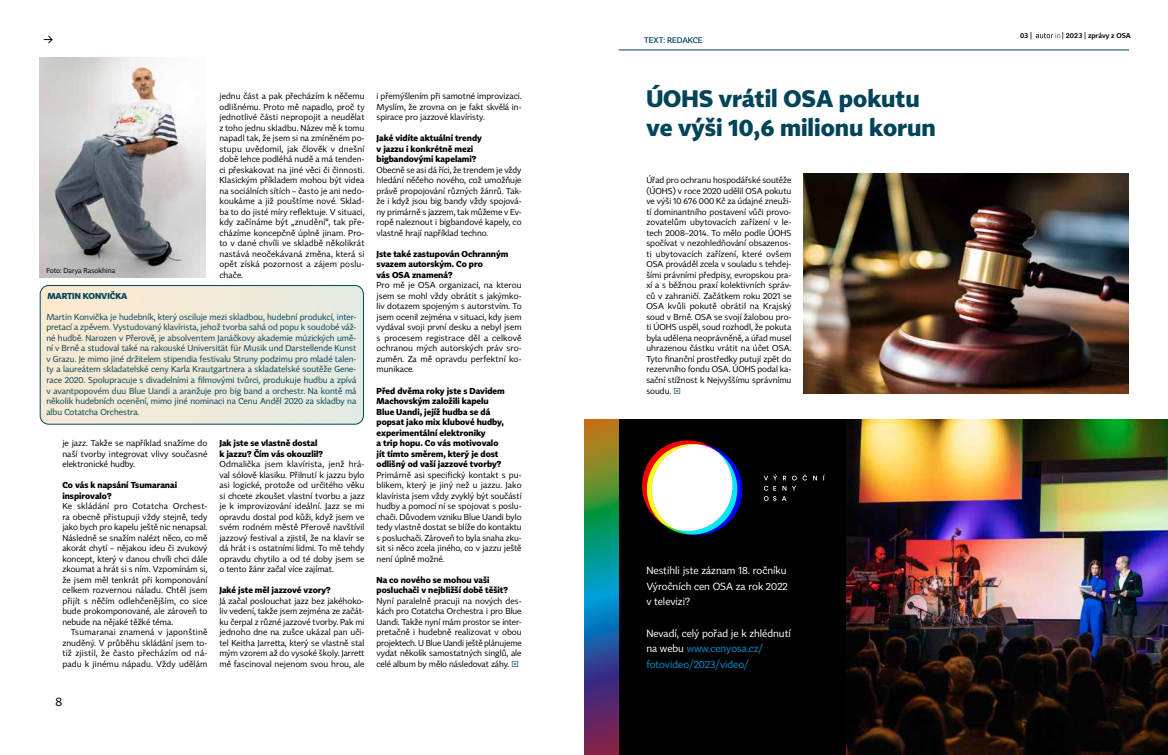
<style>
.page{position:relative;width:1168px;height:755px;background:#fff}
.page>*{position:absolute;margin:0;border:0;box-sizing:border-box;transform-origin:0 0}
.t1{font:700 23.5px/28.6px "Tabac Sans";color:#004459}
.t2{font:12.5px "Tabac Sans";color:#000}
.t3{font:12px "Tabac Sans";color:#000}
.t4{font:10.2px/15.7px "Tabac Sans";color:#008fcf}
.t5{font:10.2px/15.7px "Tabac Sans";color:#fff}
.t6{font:8.5px/10.5px "Tabac Sans";color:#000;text-align:justify}
.t7{font:8.5px/10.5px "Tabac Sans";color:#004459;text-align:justify}
.t8{font:700 8.5px/10.5px "Tabac Sans";color:#000}
.t9{font:700 8.5px "Tabac Sans";color:#004459}
.t10{font:500 8px "Tabac Sans";color:#004459}
.t11{font:7px "Tabac Sans";color:#000}
.t12{font:600 7px "Tabac Sans";color:#000}
.s1{color:#004459}
.s2{color:#fff}
</style>
<div class="page">
<img style="left:40px;top:57px;width:166px;height:221px">
<svg style="left:40px;top:285px;width:323px;height:139px;background:#efead8"></svg>
<div style="left:40px;top:285px;width:324px;height:139px;border:1px solid #004459;border-radius:9px"></div>
<hr style="left:619px;top:49px;width:510px;height:1px;background:#004459">
<img style="left:804px;top:173px;width:324px;height:220px">
<svg style="left:584px;top:419px;width:35px;height:335px;background:#3d6d70"></svg>
<img style="left:846px;top:419px;width:322px;height:335px">
<div style="left:619px;top:419px;width:227px;height:335px;background:#000"></div>
<svg style="left:813px;top:475px;width:4px;height:5px"></svg>
<svg style="left:823px;top:474px;width:2px;height:6px"></svg>
<svg style="left:792px;top:474px;width:15px;height:16px"></svg>
<svg style="left:764px;top:474px;width:22px;height:26px"></svg>
<svg style="left:642px;top:440px;width:100px;height:94px"></svg>
<svg style="left:1036px;top:33px;width:24px;height:5px"></svg>
<h2 class="t2" style="left:43px;top:32px;width:11px">→</h2>
<p class="t11" style="left:46px;top:266px;width:70px">Foto: Darya Rasokhina</p>
<p class="t6" style="left:219px;top:91px;width:147px">jednu část a pak přecházím k něčemu odlišnému. Proto mě napadlo, proč ty jednotlivé části nepropojit a neudělat z toho jednu skladbu. Název mě k tomu napadl tak, že jsem si na zmíněném po&shy;stupu uvědomil, jak člověk v dnešní době lehce podléhá nudě a má tenden&shy;ci přeskakovat na jiné věci či činnosti.<br>Klasickým příkladem mohou být videa na sociálních sítích – často je ani nedo&shy;koukáme a již pouštíme nové. Sklad&shy;ba to do jisté míry reflektuje. V situaci, kdy začínáme být „znudění“, tak pře&shy;cházíme koncepčně úplně jinam. Pro&shy;to v dané chvíli ve skladbě několikrát nastává neočekávaná změna, která si opět získá pozornost a zájem poslu&shy;chače.</p>
<p class="t9" style="left:47px;top:290px;width:82px">MARTIN KONVIČKA</p>
<p class="t7" style="left:46px;top:311px;width:312px">Martin Konvička je hudebník, který osciluje mezi skladbou, hudební produkcí, inter&shy;pretací a zpěvem. Vystudovaný klavírista, jehož tvorba sahá od popu k soudobé váž&shy;né hudbě. Narozen v Přerově, je absolventem Janáčkovy akademie múzických umě&shy;ní v Brně a studoval také na rakouské Universität für Musik und Darstellende Kunst v Grazu. Je mimo jiné držitelem stipendia festivalu Struny podzimu pro mladé talen&shy;ty a laureátem skladatelské ceny Karla Krautgartnera a skladatelské soutěže Gene&shy;race 2020. Spolupracuje s divadelními a filmovými tvůrci, produkuje hudbu a zpívá v avantpopovém duu Blue Uandi a aranžuje pro big band a orchestr. Na kontě má několik hudebních ocenění, mimo jiné nominaci na Cenu Anděl 2020 za skladby na albu Cotatcha Orchestra.</p>
<p class="t6" style="left:62px;top:437px;width:147px">je jazz. Takže se například snažíme do naší tvorby integrovat vlivy současné elektronické hudby.</p>
<p class="t8" style="left:62px;top:479px;width:116px">Co vás k napsání Tsumaranai inspirovalo?</p>
<p class="t6" style="left:62px;top:500px;width:147px">Ke skládání pro Cotatcha Orchest&shy;ra obecně přistupuji vždy stejně, tedy jako bych pro kapelu ještě nic nenapsal.<br>Následně se snažím nalézt něco, co mě akorát chytí – nějakou ideu či zvukový koncept, který v danou chvíli chci dále zkoumat a hrát si s ním. Vzpomínám si, že jsem měl tenkrát při komponování celkem rozvernou náladu. Chtěl jsem přijít s něčím odlehčenějším, co sice bude prokomponované, ale zároveň to nebude na nějaké těžké téma.</p>
<p class="t6" style="left:62px;top:626px;width:147px;text-indent:9px">Tsumaranai znamená v japonštině znuděný. V průběhu skládání jsem to&shy;tiž zjistil, že často přecházím od ná&shy;padu k jinému nápadu. Vždy udělám</p>
<h3 class="t3" style="left:56px;top:693px;width:8px">8</h3>
<p class="t8" style="left:219px;top:437px;width:105px">Jak jste se vlastně dostal k jazzu? Čím vás okouzlil?</p>
<p class="t6" style="left:219px;top:458px;width:147px">Odmalička jsem klavírista, jenž hrá&shy;val sólově klasiku. Přilnutí k jazzu bylo asi logické, protože od určitého věku si chcete zkoušet vlastní tvorbu a jazz je k improvizování ideální. Jazz se mi opravdu dostal pod kůži, když jsem ve svém rodném městě Přerově navštívil jazzový festival a zjistil, že na klavír se dá hrát i s ostatními lidmi. To mě tehdy opravdu chytilo a od té doby jsem se o tento žánr začal více zajímat.</p>
<p class="t8" style="left:219px;top:584px;width:113px">Jaké jste měl jazzové vzory?</p>
<p class="t6" style="left:219px;top:595px;width:147px">Já začal poslouchat jazz bez jakéhoko&shy;liv vedení, takže jsem zejména ze začát&shy;ku čerpal z různé jazzové tvorby. Pak mi jednoho dne na zušce ukázal pan uči&shy;tel Keitha Jarretta, který se vlastně stal mým vzorem až do vysoké školy. Jarrett mě fascinoval nejenom svou hrou, ale</p>
<p class="t6" style="left:377px;top:91px;width:147px">i přemýšlením při samotné improvizaci.<br>Myslím, že zrovna on je fakt skvělá in&shy;spirace pro jazzové klavíristy.</p>
<p class="t8" style="left:377px;top:133px;width:107px">Jaké vidíte aktuální trendy v jazzu i konkrétně mezi bigbandovými kapelami?</p>
<p class="t6" style="left:377px;top:164px;width:147px">Obecně se asi dá říci, že trendem je vždy hledání něčeho nového, což umožňuje právě propojování různých žánrů. Tak&shy;že i když jsou big bandy vždy spojová&shy;ny primárně s jazzem, tak můžeme v Ev&shy;ropě naleznout i bigbandové kapely, co vlastně hrají například techno.</p>
<p class="t8" style="left:377px;top:248px;width:134px">Jste také zastupován Ochranným svazem autorským. Co pro<br>vás OSA znamená?</p>
<p class="t6" style="left:377px;top:280px;width:147px">Pro mě je OSA organizací, na kterou jsem se mohl vždy obrátit s jakýmko&shy;liv dotazem spojeným s autorstvím. To jsem ocenil zejména v situaci, kdy jsem vydával svoji první desku a nebyl jsem s procesem registrace děl a celkově ochranou mých autorských práv sro&shy;zuměn. Za mě opravdu perfektní ko&shy;munikace.</p>
<p class="t8" style="left:377px;top:385px;width:130px">Před dvěma roky jste s Davidem<br>Machovským založili kapelu<br>Blue Uandi, jejíž hudba se dá popsat jako mix klubové hudby, experimentální elektroniky<br>a trip hopu. Co vás motivovalo jít tímto směrem, který je dost odlišný od vaší jazzové tvorby?</p>
<p class="t6" style="left:377px;top:469px;width:147px">Primárně asi specifický kontakt s pu&shy;blikem, který je jiný než u jazzu. Jako klavírista jsem vždy zvyklý být součástí hudby a pomocí ní se spojovat s poslu&shy;chači. Důvodem vzniku Blue Uandi bylo tedy vlastně dostat se blíže do kontaktu s posluchači. Zároveň to byla snaha zku&shy;sit si něco zcela jiného, co v jazzu ještě není úplně možné.</p>
<p class="t8" style="left:377px;top:574px;width:133px">Na co nového se mohou vaši posluchači v nejbližší době těšit?</p>
<p class="t6" style="left:377px;top:595px;width:147px">Nyní paralelně pracuji na nových des&shy;kách pro Cotatcha Orchestra i pro Blue Uandi. Takže nyní mám prostor se inter&shy;pretačně i hudebně realizovat v obou projektech. U Blue Uandi ještě plánujeme vydat několik samostatných singlů, ale celé album by mělo následovat záhy. <span class="s1">×</span></p>
<p class="t10" style="left:644px;top:36px;width:60px">TEXT: REDAKCE</p>
<h1 class="t1" style="left:646px;top:85px;width:291px">ÚOHS vrátil OSA pokutu ve výši 10,6 milionu korun</h1>
<p class="t6" style="left:646px;top:175px;width:147px">Úřad pro ochranu hospodářské soutěže (ÚOHS) v roce 2020 udělil OSA pokutu ve výši 10 676 000 Kč za údajné zneuži&shy;tí dominantního postavení vůči provo&shy;zovatelům ubytovacích zařízení v le&shy;tech 2008–2014. To mělo podle ÚOHS spočívat v nezohledňování obsazenos&shy;ti ubytovacích zařízení, které ovšem OSA prováděl zcela v souladu s tehdej&shy;šími právními předpisy, evropskou pra&shy;xí a s běžnou praxí kolektivních správ&shy;ců v zahraničí. Začátkem roku 2021 se OSA kvůli pokutě obrátil na Krajský soud v Brně. OSA se svojí žalobou pro&shy;ti ÚOHS uspěl, soud rozhodl, že pokuta byla udělena neoprávněně, a úřad musel uhrazenou částku vrátit na účet OSA.<br>Tyto finanční prostředky putují zpět do rezervního fondu OSA. ÚOHS podal ka&shy;sační stížnost k Nejvyššímu správnímu soudu. <span class="s1">×</span></p>
<p class="t5" style="left:646px;top:562px;width:143px">Nestihli jste záznam 18. ročníku<br>Výročních cen OSA za rok 2022 v televizi?</p>
<p class="t4" style="left:646px;top:624px;width:146px"><span class="s2">Nevadí, celý pořad je k zhlédnutí na webu</span> www.cenyosa.cz/ fotovideo/2023/video/</p>
<p class="t12" style="left:1020px;top:31px;width:14px">03 |</p>
<p class="t12" style="left:1062px;top:31px;width:70px">| 2023 | zprávy z OSA</p>
</div>
